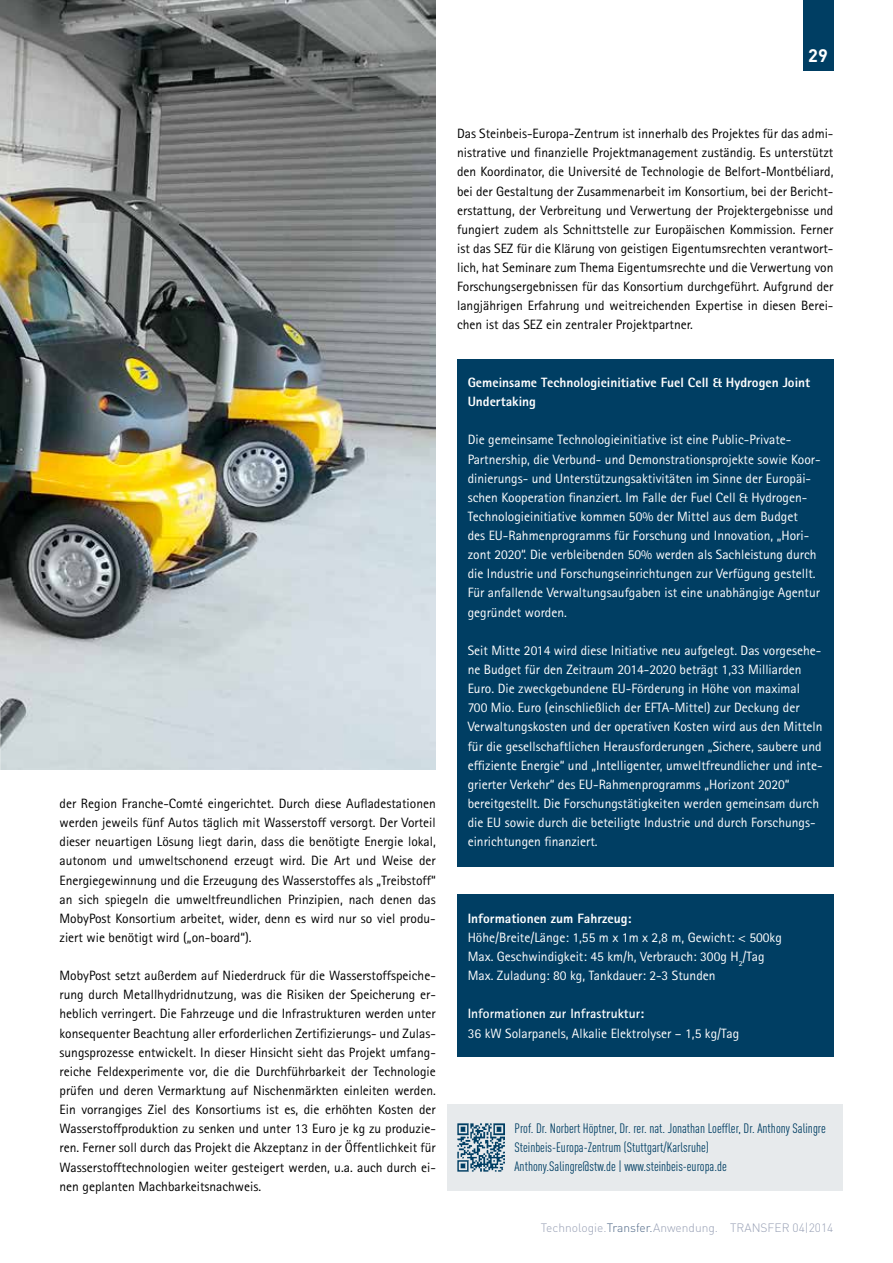
<style>
.page{position:relative;width:893px;height:1263px;background:#fff}
.page>*{position:absolute;margin:0;border:0;box-sizing:border-box;transform-origin:0 0}
.t1{font:700 18px "DINOT";color:#fff}
.t2{font:13.5px/19.2px "Rotis Sans Serif";color:#000;text-align:justify}
.t3{font:13.5px/19.2px "Rotis Sans Serif";color:#fff}
.t4{font:condensed 13.5px/19.2px "DINOT";color:#003e63}
.t5{font:800 13.5px/19.2px "Rotis Sans Serif";color:#fff}
.t6{font:700 13.5px "Rotis Sans Serif";color:#fff}
.t7{font:300 12px "DINOT";color:#98a0b5}
.s1{color:#4e6786}
</style>
<div class="page">
<div style="left:457px;top:359px;width:376px;height:507px;background:#003e63"></div>
<div style="left:457px;top:894px;width:376px;height:163px;background:#003e63"></div>
<div style="left:448px;top:1104px;width:395px;height:87px;background:#e7eaec"></div>
<img style="left:0;top:0;width:436px;height:770px">
<img style="left:457px;top:1124px;width:48px;height:47px">
<div style="left:803px;top:0;width:30px;height:71px;background:#003e63"></div>
<h1 class="t1" style="left:808px;top:43px;width:21px">29</h1>
<p class="t2" style="left:60px;top:794px;width:378px">der Region Franche-Comté eingerichtet. Durch diese Aufladestationen werden jeweils fünf Autos täglich mit Wasserstoff versorgt. Der Vorteil dieser neuartigen Lösung liegt darin, dass die benötigte Energie lokal, autonom und umweltschonend erzeugt wird. Die Art und Weise der Energiegewinnung und die Erzeugung des Wasserstoffes als „Treibstoff“ an sich spiegeln die umweltfreundlichen Prinzipien, nach denen das MobyPost Konsortium arbeitet, wider, denn es wird nur so viel produ&shy;ziert wie benötigt wird („on-board“).</p>
<p class="t2" style="left:60px;top:966px;width:378px">MobyPost setzt außerdem auf Niederdruck für die Wasserstoffspeiche&shy;rung durch Metallhydridnutzung, was die Risiken der Speicherung er&shy;heblich verringert. Die Fahrzeuge und die Infrastrukturen werden unter konsequenter Beachtung aller erforderlichen Zertifizierungs- und Zulas&shy;sungsprozesse entwickelt. In dieser Hinsicht sieht das Projekt umfang&shy;reiche Feldexperimente vor, die die Durchführbarkeit der Technologie prüfen und deren Vermarktung auf Nischenmärkten einleiten werden.<br>Ein vorrangiges Ziel des Konsortiums ist es, die erhöhten Kosten der Wasserstoffproduktion zu senken und unter 13 Euro je kg zu produzie&shy;ren. Ferner soll durch das Projekt die Akzeptanz in der Öffentlichkeit für Wasserstofftechnologien weiter gesteigert werden, u.a. auch durch ei&shy;nen geplanten Machbarkeitsnachweis.</p>
<p class="t2" style="left:457px;top:124px;width:378px">Das Steinbeis-Europa-Zentrum ist innerhalb des Projektes für das admi&shy;nistrative und finanzielle Projektmanagement zuständig. Es unterstützt den Koordinator, die Université de Technologie de Belfort-Montbéliard, bei der Gestaltung der Zusammenarbeit im Konsortium, bei der Bericht&shy;erstattung, der Verbreitung und Verwertung der Projektergebnisse und fungiert zudem als Schnittstelle zur Europäischen Kommission. Ferner ist das SEZ für die Klärung von geistigen Eigentumsrechten verantwort&shy;lich, hat Seminare zum Thema Eigentumsrechte und die Verwertung von Forschungsergebnissen für das Konsortium durchgeführt. Aufgrund der langjährigen Erfahrung und weitreichenden Expertise in diesen Berei&shy;chen ist das SEZ ein zentraler Projektpartner.</p>
<p class="t5" style="left:468px;top:373px;width:344px">Gemeinsame Technologieinitiative Fuel Cell &amp; Hydrogen Joint<br>Undertaking</p>
<p class="t3" style="left:468px;top:430px;width:354px">Die gemeinsame Technologieinitiative ist eine Public-Private-Partnership, die Verbund- und Demonstrationsprojekte sowie Koor&shy;dinierungs- und Unterstützungsaktivitäten im Sinne der Europäi&shy;schen Kooperation finanziert. Im Falle der Fuel Cell &amp; Hydrogen-Technologieinitiative kommen 50% der Mittel aus dem Budget<br>des EU-Rahmenprogramms für Forschung und Innovation, „Hori&shy;zont 2020“. Die verbleibenden 50% werden als Sachleistung durch die Industrie und Forschungseinrichtungen zur Verfügung gestellt.<br>Für anfallende Verwaltungsaufgaben ist eine unabhängige Agentur gegründet worden.</p>
<p class="t3" style="left:468px;top:641px;width:356px">Seit Mitte 2014 wird diese Initiative neu aufgelegt. Das vorgesehe&shy;ne Budget für den Zeitraum 2014-2020 beträgt 1,33 Milliarden Euro. Die zweckgebundene EU-Förderung in Höhe von maximal 700 Mio. Euro (einschließlich der EFTA-Mittel) zur Deckung der Verwaltungskosten und der operativen Kosten wird aus den Mitteln für die gesellschaftlichen Herausforderungen „Sichere, saubere und effiziente Energie“ und „Intelligenter, umweltfreundlicher und inte&shy;grierter Verkehr“ des EU-Rahmenprogramms „Horizont 2020“ bereitgestellt. Die Forschungstätigkeiten werden gemeinsam durch die EU sowie durch die beteiligte Industrie und durch Forschungs&shy;einrichtungen finanziert.</p>
<p class="t5" style="left:468px;top:908px;width:165px">Informationen zum Fahrzeug:</p>
<p class="t3" style="left:468px;top:927px;width:316px">Höhe/Breite/Länge: 1,55 m x 1m x 2,8 m, Gewicht: &lt; 500kg<br>Max. Geschwindigkeit: 45 km/h, Verbrauch: 300g H<sub>2</sub>/Tag<br>Max. Zuladung: 80 kg, Tankdauer: 2-3 Stunden</p>
<p class="t6" style="left:468px;top:1005px;width:178px">Informationen zur Infrastruktur:</p>
<p class="t3" style="left:468px;top:1023px;width:273px">36 kW Solarpanels, Alkalie Elektrolyser – 1,5 kg/Tag</p>
<p class="t4" style="left:514px;top:1119px;width:313px">Prof. Dr. Norbert Höptner, Dr. rer. nat. Jonathan Loeffler, Dr. Anthony Salingre<br>Steinbeis-Europa-Zentrum (Stuttgart/Karlsruhe)<br>Anthony.Salingre@stw.de | www.steinbeis-europa.de</p>
<p class="t7" style="left:541px;top:1220px;width:294px">Technologie.<span class="s1">Transfer.</span>Anwendung. TRANSFER 04|2014</p>
</div>
